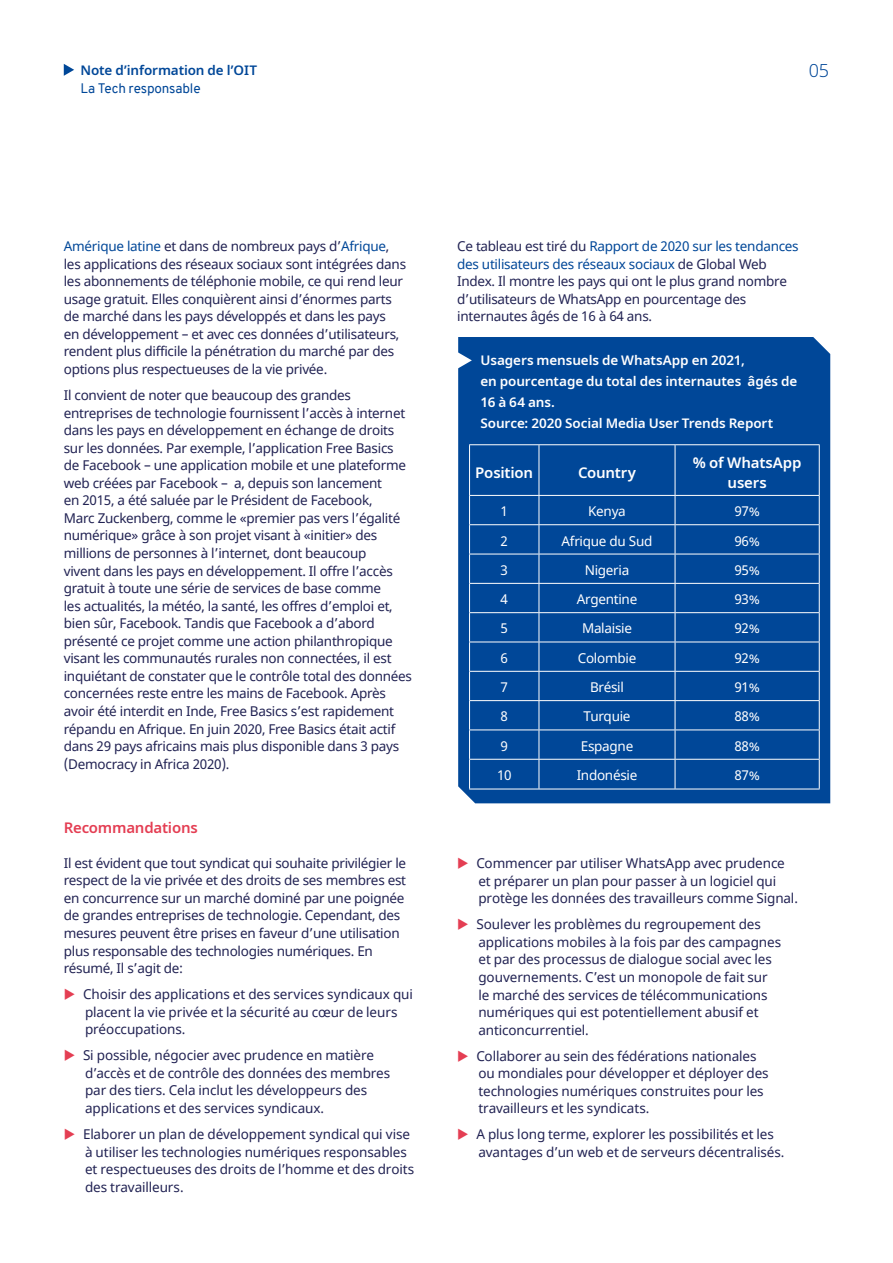
<style>
.page{position:relative;width:893px;height:1263px;background:#fff}
.page>*{position:absolute;margin:0;border:0;box-sizing:border-box;transform-origin:0 0}
.t1{font:300 18px "Noto Sans";color:#004798}
.t2{font:600 15px/19.5px "Noto Sans";letter-spacing:-.015em;color:#fff;text-align:center}
.t3{font:600 15px "Noto Sans";letter-spacing:-.015em;color:#e43e53}
.t4{font:13.5px/17.5px "Noto Sans";letter-spacing:-.02em;color:#212253}
.t5{font:13.5px "Noto Sans";letter-spacing:-.02em;color:#fff}
.t6{font:600 13.5px/21px "Noto Sans";letter-spacing:-.01em;color:#fff}
.t7{font:600 13.5px "Noto Sans";letter-spacing:-.01em;color:#004798}
.t8{font:13.5px "Overpass";letter-spacing:-.01em;color:#004798}
.s1{color:#004798}
</style>
<div class="page">
<svg style="left:64px;top:64px;width:10px;height:12px"></svg>
<div style="left:458px;top:337px;width:372px;height:466px;background:#004798"></div>
<svg style="left:458px;top:352px;width:14px;height:17px"></svg>
<hr style="left:469px;top:524px;width:70px;height:1px;background:#fff">
<hr style="left:539px;top:524px;width:136px;height:1px;background:#fff">
<hr style="left:675px;top:524px;width:145px;height:1px;background:#fff">
<hr style="left:469px;top:554px;width:70px;height:1px;background:#fff">
<hr style="left:539px;top:554px;width:136px;height:1px;background:#fff">
<hr style="left:675px;top:554px;width:145px;height:1px;background:#fff">
<hr style="left:469px;top:583px;width:70px;height:1px;background:#fff">
<hr style="left:539px;top:583px;width:136px;height:1px;background:#fff">
<hr style="left:675px;top:583px;width:145px;height:1px;background:#fff">
<hr style="left:469px;top:612px;width:70px;height:1px;background:#fff">
<hr style="left:539px;top:612px;width:136px;height:1px;background:#fff">
<hr style="left:675px;top:612px;width:145px;height:1px;background:#fff">
<hr style="left:469px;top:642px;width:70px;height:1px;background:#fff">
<hr style="left:539px;top:642px;width:136px;height:1px;background:#fff">
<hr style="left:675px;top:642px;width:145px;height:1px;background:#fff">
<hr style="left:469px;top:671px;width:70px;height:1px;background:#fff">
<hr style="left:539px;top:671px;width:136px;height:1px;background:#fff">
<hr style="left:675px;top:671px;width:145px;height:1px;background:#fff">
<hr style="left:469px;top:700px;width:70px;height:1px;background:#fff">
<hr style="left:539px;top:700px;width:136px;height:1px;background:#fff">
<hr style="left:675px;top:700px;width:145px;height:1px;background:#fff">
<hr style="left:469px;top:729px;width:70px;height:1px;background:#fff">
<hr style="left:539px;top:729px;width:136px;height:1px;background:#fff">
<hr style="left:675px;top:729px;width:145px;height:1px;background:#fff">
<hr style="left:469px;top:759px;width:70px;height:1px;background:#fff">
<svg style="left:469px;top:496px;width:1px;height:293px"></svg>
<hr style="left:539px;top:759px;width:136px;height:1px;background:#fff">
<svg style="left:539px;top:496px;width:1px;height:293px"></svg>
<hr style="left:675px;top:759px;width:145px;height:1px;background:#fff">
<svg style="left:675px;top:496px;width:1px;height:293px"></svg>
<svg style="left:819px;top:496px;width:1px;height:293px"></svg>
<hr style="left:469px;top:789px;width:70px;height:1px;background:#fff">
<hr style="left:539px;top:789px;width:136px;height:1px;background:#fff">
<hr style="left:675px;top:789px;width:145px;height:1px;background:#fff">
<hr style="left:469px;top:444px;width:70px;height:1px;background:#fff">
<hr style="left:469px;top:445px;width:1px;height:50px;background:#fff">
<hr style="left:539px;top:444px;width:136px;height:1px;background:#fff">
<hr style="left:539px;top:445px;width:1px;height:50px;background:#fff">
<hr style="left:675px;top:444px;width:145px;height:1px;background:#fff">
<hr style="left:675px;top:445px;width:1px;height:50px;background:#fff">
<hr style="left:819px;top:445px;width:1px;height:50px;background:#fff">
<hr style="left:469px;top:495px;width:70px;height:1px;background:#fff">
<hr style="left:539px;top:495px;width:136px;height:1px;background:#fff">
<hr style="left:675px;top:495px;width:145px;height:1px;background:#fff">
<p class="t7" style="left:80px;top:60px;width:178px">Note d’information de l’OIT</p>
<p class="t8" style="left:80px;top:78px;width:122px">La Tech responsable</p>
<h1 class="t1" style="left:809px;top:57px;width:22px">05</h1>
<p class="t4" style="left:64px;top:238px;width:344px"><span class="s1">Amérique latine</span> et dans de nombreux pays d’<span class="s1">Afrique</span>, les applications des réseaux sociaux sont intégrées dans les abonnements de téléphonie mobile, ce qui rend leur usage gratuit. Elles conquièrent ainsi d’énormes parts de marché dans les pays développés et dans les pays<br>en développement – et avec ces données d’utilisateurs, rendent plus difficile la pénétration du marché par des options plus respectueuses de la vie privée.</p>
<p class="t4" style="left:64px;top:387px;width:350px">Il convient de noter que beaucoup des grandes entreprises de technologie fournissent l’accès à internet dans les pays en développement en échange de droits sur les données. Par exemple, l’application Free Basics de Facebook – une application mobile et une plateforme web créées par Facebook – a, depuis son lancement<br>en 2015, a été saluée par le Président de Facebook,<br>Marc Zuckenberg, comme le «premier pas vers l’égalité numérique» grâce à son projet visant à «initier» des millions de personnes à l’internet, dont beaucoup<br>vivent dans les pays en développement. Il offre l’accès gratuit à toute une série de services de base comme<br>les actualités, la météo, la santé, les offres d’emploi et, bien sûr, Facebook. Tandis que Facebook a d’abord présenté ce projet comme une action philanthropique visant les communautés rurales non connectées, il est inquiétant de constater que le contrôle total des données concernées reste entre les mains de Facebook. Après avoir été interdit en Inde, Free Basics s’est rapidement répandu en Afrique. En juin 2020, Free Basics était actif dans 29 pays africains mais plus disponible dans 3 pays (Democracy in Africa 2020).</p>
<p class="t3" style="left:64px;top:817px;width:136px">Recommandations</p>
<p class="t4" style="left:64px;top:854px;width:344px">Il est évident que tout syndicat qui souhaite privilégier le respect de la vie privée et des droits de ses membres est en concurrence sur un marché dominé par une poignée de grandes entreprises de technologie. Cependant, des mesures peuvent être prises en faveur d’une utilisation plus responsable des technologies numériques. En résumé, Il s’agit de:</p>
<p class="t4" style="left:83px;top:986px;width:331px">Choisir des applications et des services syndicaux qui placent la vie privée et la sécurité au cœur de leurs préoccupations.</p>
<p class="t4" style="left:83px;top:1047px;width:309px">Si possible, négocier avec prudence en matière d’accès et de contrôle des données des membres par des tiers. Cela inclut les développeurs des applications et des services syndicaux.</p>
<p class="t4" style="left:83px;top:1126px;width:333px">Elaborer un plan de développement syndical qui vise à utiliser les technologies numériques responsables et respectueuses des droits de l’homme et des droits des travailleurs.</p>
<p class="t4" style="left:457px;top:238px;width:343px">Ce tableau est tiré du <span class="s1">Rapport de 2020 sur les tendances des utilisateurs des réseaux sociaux</span> de Global Web Index. Il montre les pays qui ont le plus grand nombre d’utilisateurs de WhatsApp en pourcentage des internautes âgés de 16 à 64 ans.</p>
<p class="t6" style="left:480px;top:350px;width:318px">Usagers mensuels de WhatsApp en 2021,<br>en pourcentage du total des internautes âgés de 16 à 64 ans.<br>Source: 2020 Social Media User Trends Report</p>
<p class="t2" style="left:475px;top:463px;width:59px">Position</p>
<p class="t2" style="left:578px;top:463px;width:60px">Country</p>
<p class="t2" style="left:693px;top:453px;width:110px">% of WhatsApp users</p>
<p class="t5" style="left:501px;top:502px;width:9px">1</p>
<p class="t5" style="left:588px;top:502px;width:39px">Kenya</p>
<p class="t5" style="left:734px;top:502px;width:27px">97%</p>
<p class="t5" style="left:501px;top:531px;width:9px">2</p>
<p class="t5" style="left:562px;top:531px;width:92px">Afrique du Sud</p>
<p class="t5" style="left:734px;top:531px;width:27px">96%</p>
<p class="t5" style="left:501px;top:561px;width:9px">3</p>
<p class="t5" style="left:585px;top:561px;width:46px">Nigeria</p>
<p class="t5" style="left:734px;top:561px;width:27px">95%</p>
<p class="t5" style="left:501px;top:590px;width:9px">4</p>
<p class="t5" style="left:577px;top:590px;width:62px">Argentine</p>
<p class="t5" style="left:734px;top:590px;width:27px">93%</p>
<p class="t5" style="left:501px;top:619px;width:9px">5</p>
<p class="t5" style="left:582px;top:619px;width:52px">Malaisie</p>
<p class="t5" style="left:734px;top:619px;width:27px">92%</p>
<p class="t5" style="left:501px;top:649px;width:9px">6</p>
<p class="t5" style="left:578px;top:649px;width:60px">Colombie</p>
<p class="t5" style="left:734px;top:649px;width:27px">92%</p>
<p class="t5" style="left:501px;top:678px;width:9px">7</p>
<p class="t5" style="left:590px;top:678px;width:35px">Brésil</p>
<p class="t5" style="left:734px;top:678px;width:27px">91%</p>
<p class="t5" style="left:501px;top:707px;width:9px">8</p>
<p class="t5" style="left:583px;top:707px;width:49px">Turquie</p>
<p class="t5" style="left:734px;top:707px;width:27px">88%</p>
<p class="t5" style="left:501px;top:736px;width:9px">9</p>
<p class="t5" style="left:581px;top:736px;width:54px">Espagne</p>
<p class="t5" style="left:734px;top:736px;width:27px">88%</p>
<p class="t5" style="left:497px;top:766px;width:16px">10</p>
<p class="t5" style="left:577px;top:766px;width:62px">Indonésie</p>
<p class="t5" style="left:734px;top:766px;width:27px">87%</p>
<p class="t4" style="left:476px;top:855px;width:323px">Commencer par utiliser WhatsApp avec prudence et préparer un plan pour passer à un logiciel qui protège les données des travailleurs comme Signal.</p>
<p class="t4" style="left:476px;top:916px;width:306px">Soulever les problèmes du regroupement des applications mobiles à la fois par des campagnes et par des processus de dialogue social avec les gouvernements. C’est un monopole de fait sur<br>le marché des services de télécommunications numériques qui est potentiellement abusif et anticoncurrentiel.</p>
<p class="t4" style="left:476px;top:1047px;width:294px">Collaborer au sein des fédérations nationales ou mondiales pour développer et déployer des technologies numériques construites pour les travailleurs et les syndicats.</p>
<p class="t4" style="left:476px;top:1126px;width:310px">A plus long terme, explorer les possibilités et les avantages d’un web et de serveurs décentralisés.</p>
</div>
